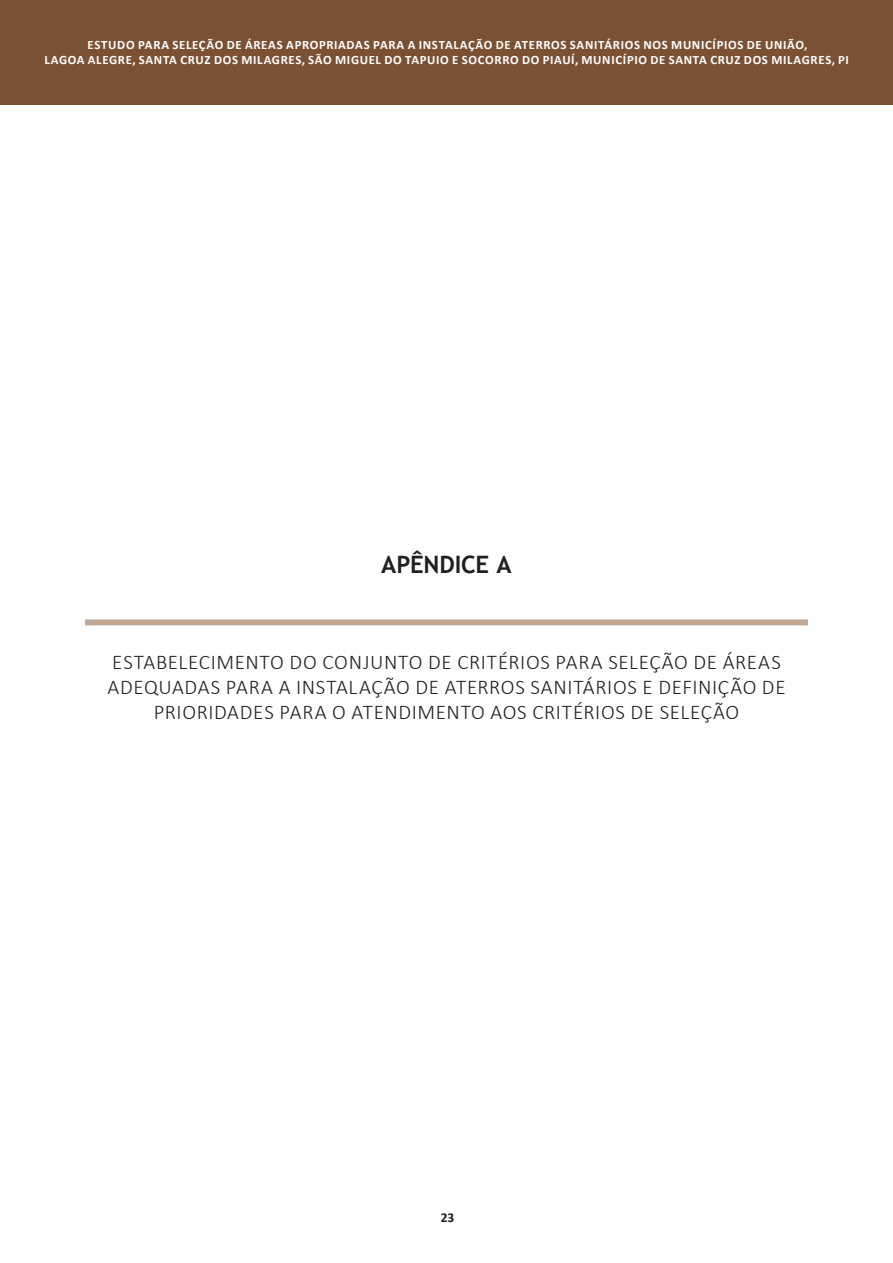
<style>
.page{position:relative;width:893px;height:1263px;background:#fff}
.page>*{position:absolute;margin:0;border:0;box-sizing:border-box;transform-origin:0 0}
.t1{font:700 24px "Trebuchet MS";letter-spacing:-.005em;color:#231f20}
.t2{font:300 21px/25.2px "Calibri";letter-spacing:.03em;color:#231f20;text-align:center}
.t3{font:700 13.5px "Calibri";color:#231f20}
.t4{font:700 12.75px/15.3px "Calibri";letter-spacing:.05em;color:#fff;text-align:center}
</style>
<div class="page">
<div style="left:0;top:0;width:893px;height:105px;background:#7c5133"></div>
<div style="left:85px;top:619px;width:723px;height:6px;background:#bfa794"></div>
<p class="t4" style="left:44px;top:37px;width:806px">ESTUDO PARA SELEÇÃO DE ÁREAS APROPRIADAS PARA A INSTALAÇÃO DE ATERROS SANITÁRIOS NOS MUNICÍPIOS DE UNIÃO,<br>LAGOA ALEGRE, SANTA CRUZ DOS MILAGRES, SÃO MIGUEL DO TAPUIO E SOCORRO DO PIAUÍ, MUNICÍPIO DE SANTA CRUZ DOS MILAGRES, PI</p>
<h1 class="t1" style="left:381px;top:549px;width:132px">APÊNDICE A</h1>
<h2 class="t2" style="left:107px;top:649px;width:680px">ESTABELECIMENTO DO CONJUNTO DE CRITÉRIOS PARA SELEÇÃO DE ÁREAS<br>ADEQUADAS PARA A INSTALAÇÃO DE ATERROS SANITÁRIOS E DEFINIÇÃO DE<br>PRIORIDADES PARA O ATENDIMENTO AOS CRITÉRIOS DE SELEÇÃO</h2>
<p class="t3" style="left:441px;top:1208px;width:15px">23</p>
</div>
